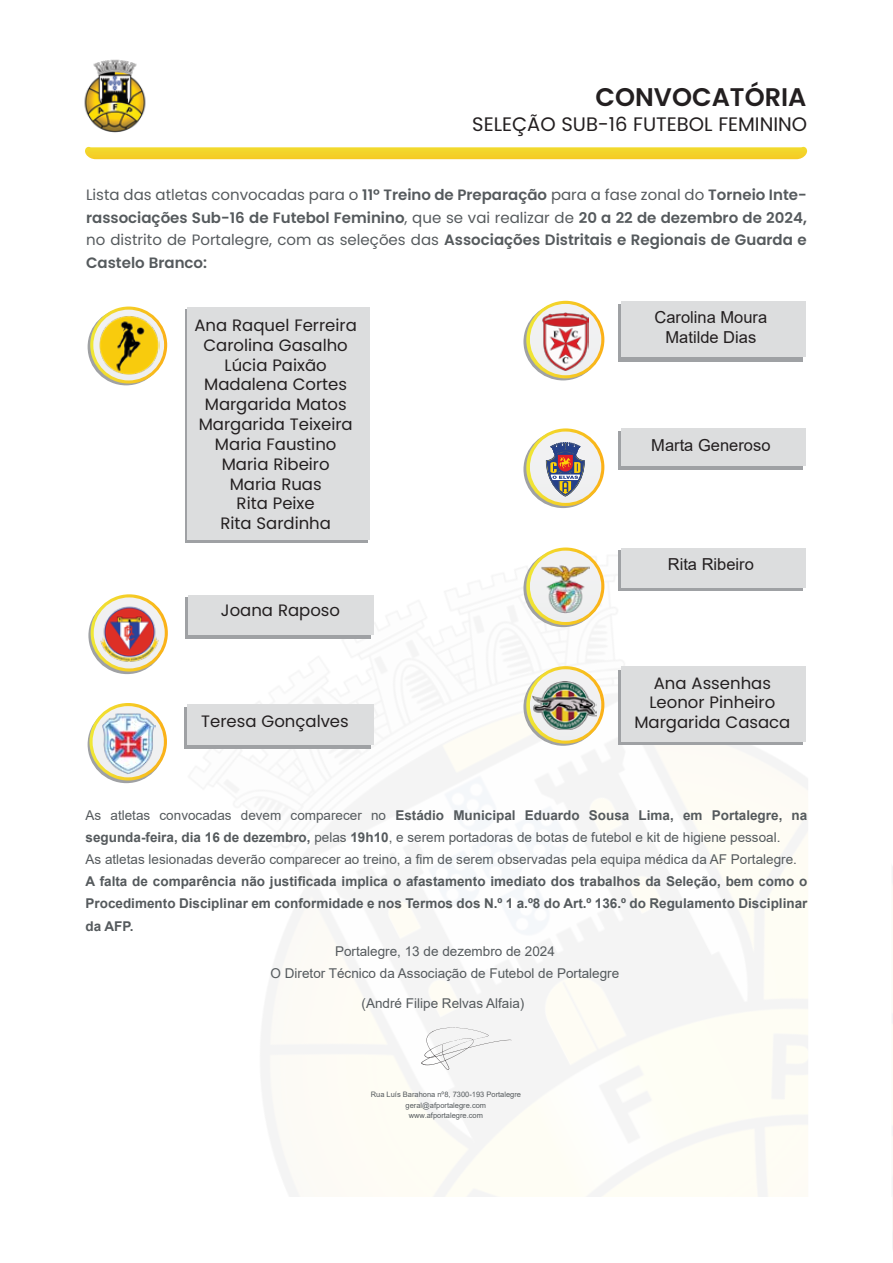
<style>
.page{position:relative;width:893px;height:1263px;background:#fff}
.page>*{position:absolute;margin:0;border:0;box-sizing:border-box;transform-origin:0 0}
.t1{font:600 25.5px "Poppins";color:#231f20}
.t2{font:19.5px "Poppins";color:#231f20}
.t3{font:16.5px/19.8px "Poppins";color:#231f20;text-align:center}
.t4{font:16.5px/19.8px "Arial";color:#231f20;text-align:center}
.t5{font:600 15px/22.5px "Poppins";color:#555a5d;text-align:justify}
.t6{font:13.5px/22.2px "Arial";color:#555a5d}
.t7{font:700 13.5px/22.2px "Arial";color:#555a5d;text-align:justify}
.t8{font:7.5px/10.2px "Arial";color:#555a5d;text-align:center}
.s1{font-weight:400}
.s2{font-weight:700}
</style>
<div class="page">
<img style="left:87px;top:300px;width:806px;height:948px">
<svg style="left:185px;top:310px;width:182px;height:233px"></svg>
<svg style="left:85px;top:146px;width:722px;height:13px;background:#f4d63d"></svg>
<div style="left:808px;top:22px;width:83px;height:1221px;background:#fff"></div>
<div style="left:2px;top:1197px;width:889px;height:66px;background:#fff"></div>
<div style="left:188px;top:307px;width:182px;height:232px;background:#dcddde"></div>
<div style="left:185px;top:598px;width:186px;height:41px;background:#9fa1a4"></div>
<div style="left:188px;top:595px;width:185px;height:40px;background:#dcddde"></div>
<div style="left:185px;top:707px;width:186px;height:41px;background:#9fa1a4"></div>
<div style="left:187px;top:704px;width:186px;height:41px;background:#dcddde"></div>
<svg style="left:88px;top:308px;width:77px;height:77px"></svg>
<svg style="left:90px;top:307px;width:77px;height:76px"></svg>
<svg style="left:93px;top:310px;width:71px;height:70px"></svg>
<img style="left:98px;top:314px;width:61px;height:62px">
<div style="left:618px;top:671px;width:185px;height:74px;background:#9fa1a4"></div>
<div style="left:621px;top:666px;width:185px;height:76px;background:#dcddde"></div>
<div style="left:618px;top:304px;width:185px;height:57px;background:#9fa1a4"></div>
<div style="left:621px;top:301px;width:185px;height:56px;background:#dcddde"></div>
<div style="left:618px;top:550px;width:185px;height:41px;background:linear-gradient(to right,#9fa1a4,#9fa1a4)"></div>
<div style="left:621px;top:548px;width:185px;height:39px;background:#dcddde"></div>
<div style="left:618px;top:431px;width:185px;height:38px;background:#9fa1a4"></div>
<div style="left:621px;top:429px;width:185px;height:37px;background:#dcddde"></div>
<svg style="left:523px;top:668px;width:79px;height:78px"></svg>
<svg style="left:526px;top:666px;width:78px;height:78px"></svg>
<svg style="left:530px;top:669px;width:71px;height:72px"></svg>
<img style="left:532px;top:681px;width:65px;height:48px">
<svg style="left:523px;top:303px;width:79px;height:77px"></svg>
<svg style="left:526px;top:301px;width:78px;height:77px"></svg>
<div style="left:530px;top:304px;width:71px;height:71px;background:#f0f1f1;border-radius:36px"></div>
<img style="left:542px;top:312px;width:47px;height:59px">
<svg style="left:523px;top:550px;width:79px;height:77px"></svg>
<svg style="left:526px;top:547px;width:78px;height:78px"></svg>
<div style="left:530px;top:551px;width:71px;height:71px;background:#f1f1f2;border-radius:36px"></div>
<img style="left:541px;top:565px;width:48px;height:48px">
<svg style="left:523px;top:430px;width:79px;height:78px"></svg>
<svg style="left:526px;top:428px;width:78px;height:78px"></svg>
<svg style="left:530px;top:431px;width:71px;height:72px"></svg>
<svg style="left:546px;top:442px;width:39px;height:54px"></svg>
<img style="left:84px;top:59px;width:83px;height:88px">
<svg style="left:88px;top:706px;width:77px;height:77px"></svg>
<svg style="left:89px;top:703px;width:78px;height:77px"></svg>
<svg style="left:93px;top:706px;width:71px;height:71px"></svg>
<img style="left:101px;top:712px;width:54px;height:63px">
<svg style="left:421px;top:1027px;width:90px;height:43px"></svg>
<svg style="left:88px;top:597px;width:78px;height:77px"></svg>
<svg style="left:91px;top:594px;width:77px;height:77px"></svg>
<svg style="left:94px;top:597px;width:71px;height:71px"></svg>
<img style="left:97px;top:601px;width:65px;height:66px">
<h1 class="t1" style="left:596px;top:82px;width:212px">CONVOCATÓRIA</h1>
<h2 class="t2" style="left:472px;top:113px;width:336px">SELEÇÃO SUB-16 FUTEBOL FEMININO</h2>
<p class="t5" style="left:86px;top:184px;width:722px"><span class="s1">Lista das atletas convocadas para o</span> 11º Treino de Preparação <span class="s1">para a fase zonal do</span> Torneio Inte&shy;rassociações Sub-16 de Futebol Feminino<span class="s1">, que se vai realizar de</span> 20 a 22 de dezembro de 2024, <span class="s1">no distrito de Portalegre, com as seleções das</span> Associações Distritais e Regionais de Guarda e Castelo Branco:</p>
<p class="t3" style="left:195px;top:315px;width:164px">Ana Raquel Ferreira<br>Carolina Gasalho<br>Lúcia Paixão<br>Madalena Cortes<br>Margarida Matos<br>Margarida Teixeira<br>Maria Faustino<br>Maria Ribeiro<br>Maria Ruas<br>Rita Peixe<br>Rita Sardinha</p>
<p class="t3" style="left:221px;top:600px;width:121px">Joana Raposo</p>
<p class="t3" style="left:201px;top:712px;width:149px">Teresa Gonçalves</p>
<p class="t4" style="left:654px;top:307px;width:114px">Carolina Moura<br>Matilde Dias</p>
<p class="t4" style="left:651px;top:435px;width:121px">Marta Generoso</p>
<p class="t4" style="left:668px;top:554px;width:88px">Rita Ribeiro</p>
<p class="t3" style="left:634px;top:673px;width:158px">Ana Assenhas<br>Leonor Pinheiro<br>Margarida Casaca</p>
<p class="t6" style="left:86px;top:804px;width:723px">As atletas convocadas devem comparecer no <span class="s2">Estádio Municipal Eduardo Sousa Lima, em Portalegre, na segunda-feira, dia 16 de dezembro,</span> pelas <span class="s2">19h10</span>, e serem portadoras de botas de futebol e kit de higiene pessoal.<br>As atletas lesionadas deverão comparecer ao treino, a fim de serem observadas pela equipa médica da AF Portalegre.</p>
<p class="t7" style="left:86px;top:870px;width:723px">A falta de comparência não justificada implica o afastamento imediato dos trabalhos da Seleção, bem como o Procedimento Disciplinar em conformidade e nos Termos dos N.º 1 a.º8 do Art.º 136.º do Regulamento Disciplinar da AFP.</p>
<p class="t6" style="left:271px;top:940px;width:350px;text-align:center">Portalegre, 13 de dezembro de 2024<br>O Diretor Técnico da Associação de Futebol de Portalegre</p>
<p class="t6" style="left:362px;top:991px;width:164px">(André Filipe Relvas Alfaia)</p>
<p class="t8" style="left:371px;top:1089px;width:152px">Rua Luís Barahona nº8, 7300-193 Portalegre geral@afportalegre.com www.afportalegre.com</p>
</div>
